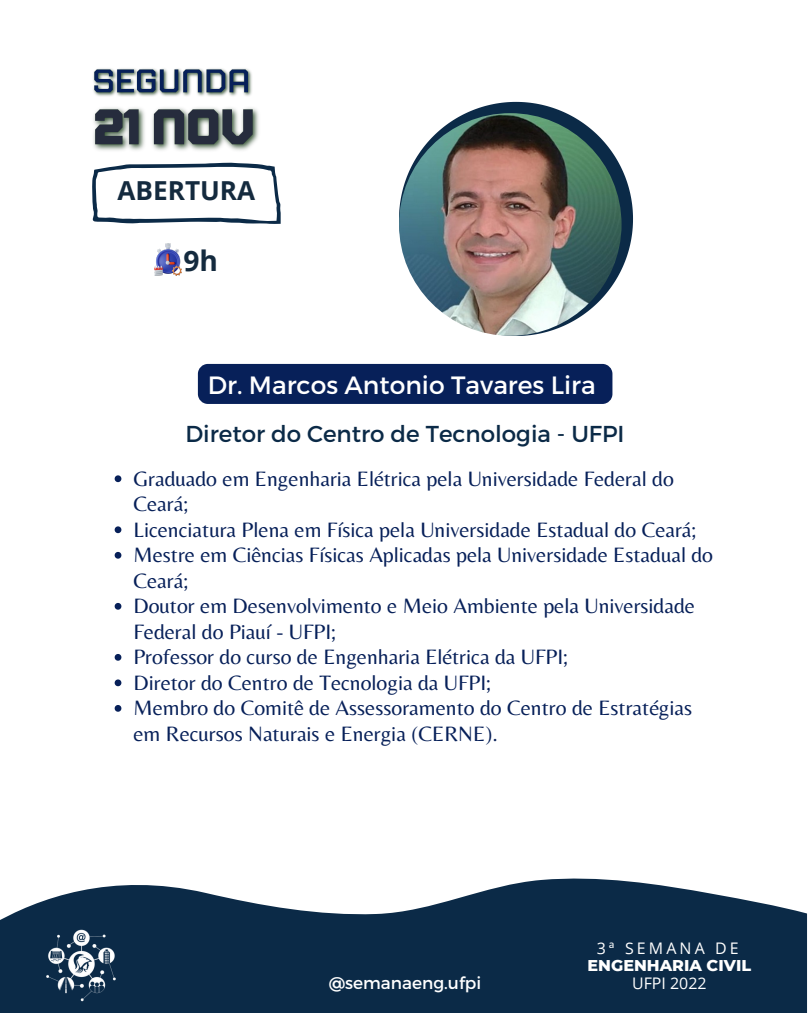
<style>
.page{position:relative;width:810px;height:1013px;background:#fff}
.page>*{position:absolute;margin:0;border:0;box-sizing:border-box;transform-origin:0 0}
.t1{font:700 28.2px "Open Sans";color:#142a3e}
.t2{font:700 26.2px "Open Sans";color:#142a3e}
.t3{font:25px "Montserrat";color:#fff}
.t4{font:23px "Montserrat";color:#0b2a47}
.t5{font:21.6px/25.5px "Belleza";color:#072059}
.t6{font:17px "Montserrat";color:#fff}
.t7{font:800 15.9px "Montserrat";color:#fff}
.t8{font:15.9px "Open Sans";letter-spacing:.195em;color:#fff}
.t9{font:15.9px "Open Sans";color:#fff}
</style>
<div class="page">
<svg style="left:92px;top:164px;width:188px;height:60px"></svg>
<svg style="left:399px;top:102px;width:234px;height:234px"></svg>
<img style="left:399px;top:113px;width:223px;height:223px;border-radius:50%">
<svg style="left:0;top:878px;width:807px;height:134px;background:#2d4861"></svg>
<img style="left:44px;top:928px;width:74px;height:74px">
<svg style="left:115px;top:475px;width:6px;height:7px"></svg>
<svg style="left:115px;top:526px;width:6px;height:7px"></svg>
<svg style="left:115px;top:552px;width:6px;height:6px"></svg>
<svg style="left:115px;top:603px;width:6px;height:6px"></svg>
<svg style="left:115px;top:654px;width:6px;height:6px"></svg>
<svg style="left:115px;top:679px;width:6px;height:7px"></svg>
<svg style="left:115px;top:705px;width:6px;height:6px"></svg>
<div style="left:198px;top:364px;width:414px;height:40px;background:#072059;border-radius:10px"></div>
<img style="left:93px;top:68px;width:159px;height:28px">
<img style="left:93px;top:107px;width:166px;height:57px">
<img style="left:154px;top:244px;width:27px;height:31px">
<p class="t2" style="left:118px;top:172px;width:139px">ABERTURA</p>
<h1 class="t1" style="left:183px;top:241px;width:36px">9h</h1>
<p class="t3" style="left:208px;top:369px;width:389px">Dr. Marcos Antonio Tavares Lira</p>
<p class="t4" style="left:185px;top:418px;width:441px">Diretor do Centro de Tecnologia - UFPI</p>
<p class="t5" style="left:133px;top:465px;width:581px">Graduado em Engenharia Elétrica pela Universidade Federal do Ceará;<br>Licenciatura Plena em Física pela Universidade Estadual do Ceará; Mestre em Ciências Físicas Aplicadas pela Universidade Estadual do Ceará;<br>Doutor em Desenvolvimento e Meio Ambiente pela Universidade Federal do Piauí - UFPI;<br>Professor do curso de Engenharia Elétrica da UFPI;<br>Diretor do Centro de Tecnologia da UFPI;<br>Membro do Comitê de Assessoramento do Centro de Estratégias em Recursos Naturais e Energia (CERNE).</p>
<p class="t6" style="left:329px;top:971px;width:154px">@semanaeng.ufpi</p>
<p class="t8" style="left:597px;top:937px;width:144px">3ª SEMANA DE</p>
<p class="t7" style="left:588px;top:955px;width:165px">ENGENHARIA CIVIL</p>
<p class="t9" style="left:632px;top:971px;width:76px">UFPI 2022</p>
</div>
